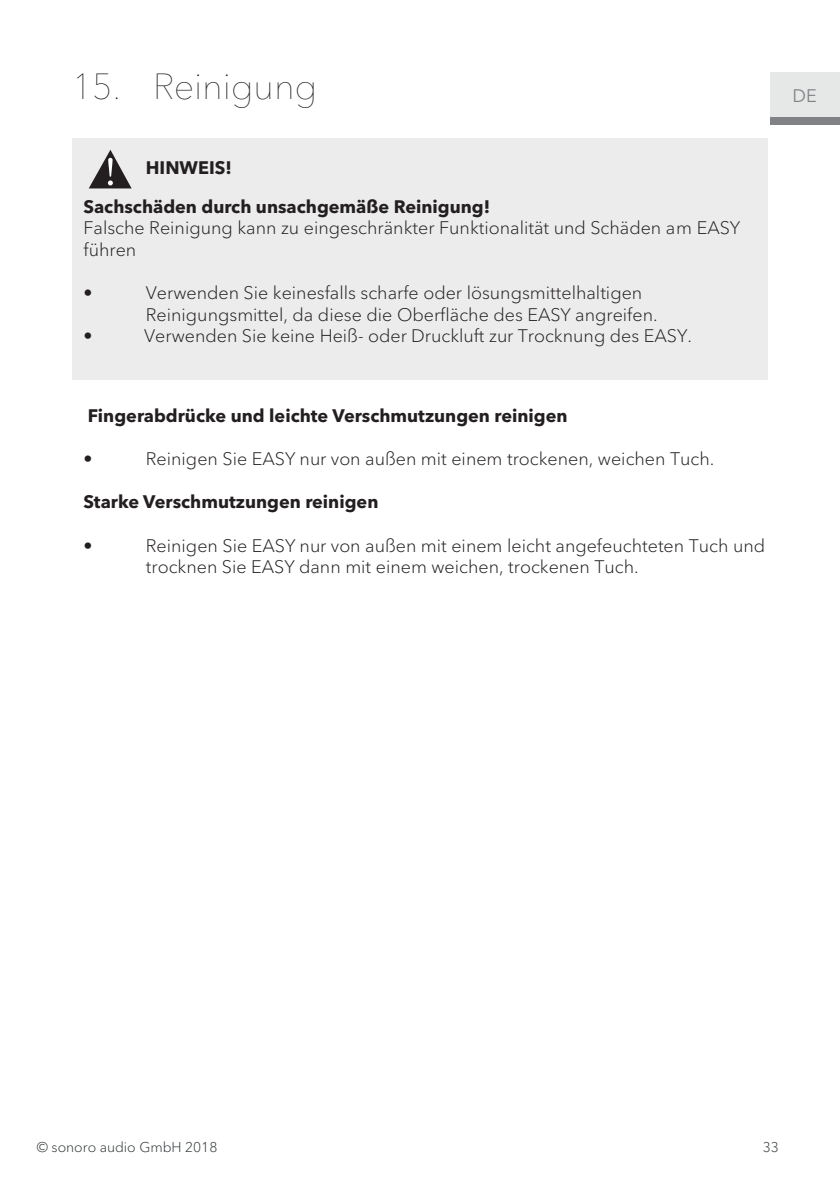
<style>
.page{position:relative;width:840px;height:1191px;background:#fff}
.page>*{position:absolute;margin:0;border:0;box-sizing:border-box;transform-origin:0 0}
.t1{font:200 36px "Avenir Next LT Pro";color:#231f20}
.t2{font:300 18px/21.6px "Avenir Next LT Pro";color:#231f20}
.t3{font:700 18px/38.6px "Avenir Next LT Pro";color:#231f20}
.t4{font:18px "Avenir Next LT Pro";color:#808285}
.t5{font:300 14px "Avenir Next LT Pro";color:#303436}
</style>
<div class="page">
<div style="left:72px;top:139px;width:695px;height:241px;background:#ececec"></div>
<svg style="left:89px;top:150px;width:42px;height:38px"></svg>
<div style="left:770px;top:72px;width:69px;height:46px;background:#e5e8e7"></div>
<div style="left:770px;top:117px;width:69px;height:8px;background:#808285"></div>
<h1 class="t1" style="left:72px;top:65px;width:247px">15. Reinigung</h1>
<p class="t3" style="left:83px;top:148px;width:408px;text-indent:62px">HINWEIS!<br>Sachschäden durch unsachgemäße Reinigung!</p>
<p class="t2" style="left:83px;top:216px;width:658px">Falsche Reinigung kann zu eingeschränkter Funktionalität und Schäden am EASY führen</p>
<p class="t2" style="left:83px;top:281px;width:10px">•</p>
<p class="t2" style="left:146px;top:281px;width:513px">Verwenden Sie keinesfalls scharfe oder lösungsmittelhaltigen<br>Reinigungsmittel, da diese die Oberfläche des EASY angreifen.</p>
<p class="t2" style="left:83px;top:324px;width:10px">•</p>
<p class="t2" style="left:144px;top:324px;width:549px">Verwenden Sie keine Heiß- oder Druckluft zur Trocknung des EASY.</p>
<p class="t3" style="left:88px;top:396px;width:481px">Fingerabdrücke und leichte Verschmutzungen reinigen</p>
<p class="t2" style="left:83px;top:447px;width:10px">•</p>
<p class="t2" style="left:146px;top:447px;width:569px">Reinigen Sie EASY nur von außen mit einem trockenen, weichen Tuch.</p>
<p class="t3" style="left:83px;top:482px;width:296px">Starke Verschmutzungen reinigen</p>
<p class="t2" style="left:83px;top:534px;width:10px">•</p>
<p class="t2" style="left:146px;top:534px;width:620px">Reinigen Sie EASY nur von außen mit einem leicht angefeuchteten Tuch und trocknen Sie EASY dann mit einem weichen, trockenen Tuch.</p>
<p class="t4" style="left:792px;top:85px;width:26px">DE</p>
<p class="t5" style="left:37px;top:1135px;width:182px">© sonoro audio GmbH 2018</p>
<p class="t5" style="left:762px;top:1135px;width:18px">33</p>
</div>
